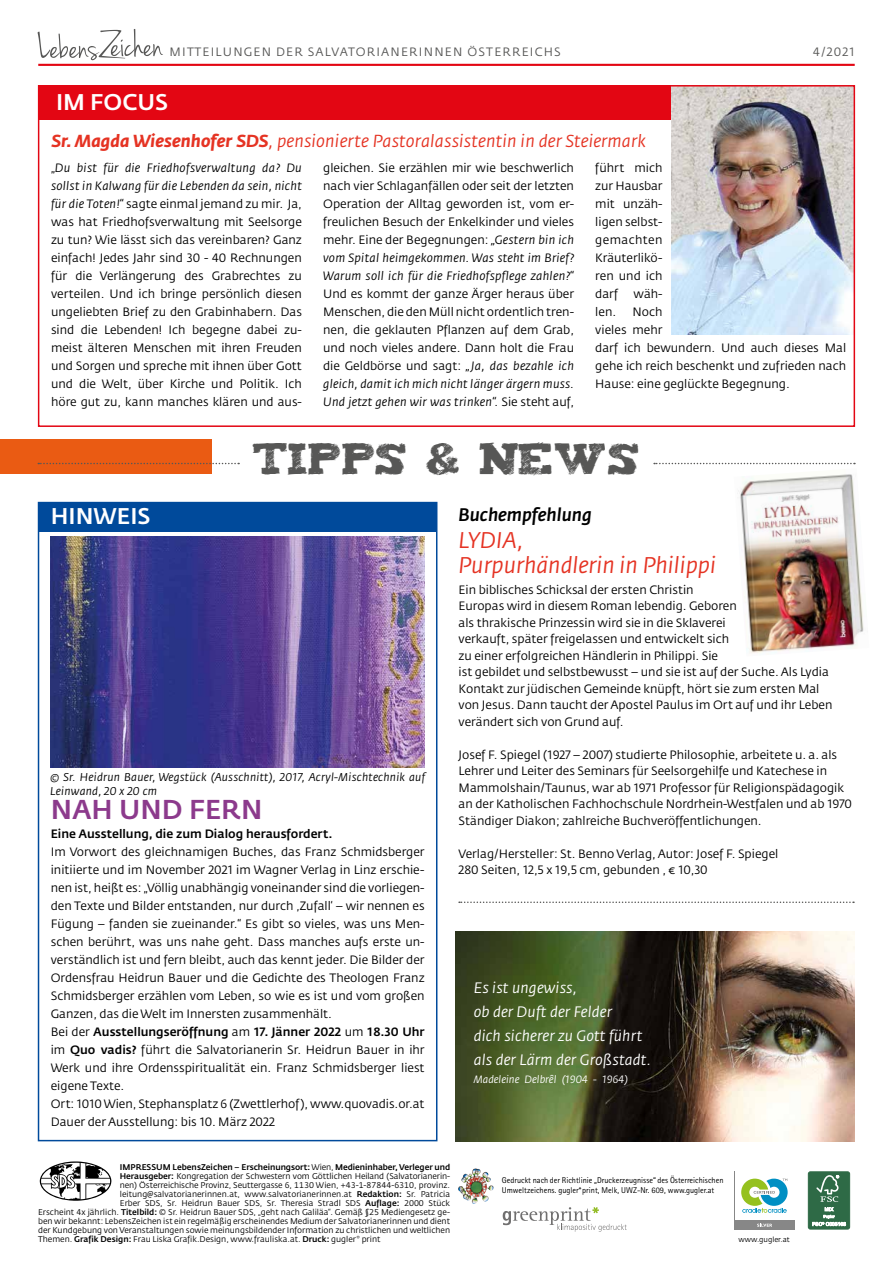
<style>
.page{position:relative;width:893px;height:1263px;background:#fff}
.page>*{position:absolute;margin:0;border:0;box-sizing:border-box;transform-origin:0 0}
.t1{font:36px "Tiza";color:#575756}
.t2{font:500 27px "Fedra Sans CEVA";color:#8c3a8c}
.t3{font:italic 22.5px/25.2px "Fedra Sans CEVA";color:#e53323}
.t4{font:22.5px "Fedra Sans CEVA Medium TF";color:#fff}
.t5{font:18px "Fedra Sans CEVA Medium Italic TF";color:#000}
.t6{font:17.25px "Fedra Sans CEVA Book Italic TF";letter-spacing:.01em;color:#e53323}
.t7{font:15px/24px "Fedra Sans CEVA Book Italic TF";letter-spacing:.01em;color:#fff}
.t8{font:12px/18px "Fedra Sans CEVA";color:#000}
.t9{font:12px "Fedra Sans CEVA";letter-spacing:.1em;color:#575756}
.t10{font:500 12px "Fedra Sans CEVA";color:#000}
.t11{font:italic 11.25px/13.5px "Fedra Sans CEVA";letter-spacing:.02em;color:#000}
.t12{font:italic 10.5px "Fedra Sans VA";color:#fff}
.t13{font:8.4px/10.2px "Agfa Rotis Sans Serif";color:#000}
.t14{font:8.25px "Fedra Sans CEVA Book TF";color:#000}
.t15{font:8.25px "Fedra Sans CEVA Medium TF";letter-spacing:-.01em;color:#000}
.t16{font:7.2px "Fedra Sans CEVA Book TF";color:#000}
.s1{font-family:"Fedra Sans CEVA Bold Italic TF"}
.s2{font-style:italic}
.s3{font-weight:500}
.s4{font-family:"Fedra Sans CEVA Book TF"}
.s5{font-family:"Fedra Sans CEVA Medium TF"}
</style>
<div class="page">
<div style="left:0;top:439px;width:211px;height:35px;background:#ea5b13"></div>
<hr style="left:38px;top:64px;width:817px;height:2px;background:#e30613">
<svg style="left:38px;top:463px;width:201px;height:1px"></svg>
<svg style="left:654px;top:463px;width:201px;height:1px"></svg>
<svg style="left:38px;top:29px;width:125px;height:31px"></svg>
<div style="left:39px;top:502px;width:398px;height:29px;background:#004a9b"></div>
<img style="left:50px;top:537px;width:374px;height:230px">
<div style="left:38px;top:85px;width:817px;height:34px;background:#e30613"></div>
<svg style="left:40px;top:1161px;width:71px;height:40px"></svg>
<div style="left:808px;top:1172px;width:42px;height:57px;background:#2e6a46;border-radius:2px"></div>
<div style="left:808px;top:1171px;width:42px;height:58px;border:1px solid #2e6a46;border-radius:2px"></div>
<svg style="left:812px;top:1175px;width:34px;height:51px"></svg>
<svg style="left:468px;top:1168px;width:8px;height:11px"></svg>
<svg style="left:503px;top:1207px;width:124px;height:25px"></svg>
<div style="left:734px;top:1221px;width:61px;height:8px;background:#878787"></div>
<svg style="left:734px;top:1171px;width:1px;height:49px"></svg>
<svg style="left:757px;top:1224px;width:15px;height:3px"></svg>
<svg style="left:741px;top:1178px;width:47px;height:35px"></svg>
<img style="left:455px;top:931px;width:400px;height:210px">
<img style="left:738px;top:474px;width:126px;height:179px">
<svg style="left:459px;top:901px;width:395px;height:2px"></svg>
<img style="left:671px;top:88px;width:181px;height:247px">
<div style="left:38px;top:85px;width:817px;height:342px;border:2px solid #e30613"></div>
<p class="t9" style="left:170px;top:44px;width:393px">MITTEILUNGEN DER SALVATORIANERINNEN ÖSTERREICHS</p>
<p class="t9" style="left:813px;top:44px;width:43px">4/2021</p>
<h3 class="t4" style="left:56px;top:88px;width:114px">IM FOCUS</h3>
<h3 class="t6" style="left:52px;top:130px;width:595px"><span class="s1">Sr. Magda Wiesenhofer SDS</span>, pensionierte Pastoralassistentin in der Steiermark</h3>
<p class="t8" style="left:51px;top:159px;width:253px;text-align:justify">„<span class="s2">Du bist für die Friedhofsverwaltung da? Du sollst in Kalwang für die Lebenden da sein, nicht für die Toten!“</span> sagte einmal jemand zu mir. Ja, was hat Friedhofsverwaltung mit Seelsorge zu tun? Wie lässt sich das vereinbaren? Ganz einfach! Jedes Jahr sind 30 - 40 Rechnungen für die Verlängerung des Grabrechtes zu verteilen. Und ich bringe persönlich diesen ungeliebten Brief zu den Grabinhabern. Das sind die Lebenden! Ich begegne dabei zu&shy;meist älteren Menschen mit ihren Freuden und Sorgen und spreche mit ihnen über Gott und die Welt, über Kirche und Politik. Ich höre gut zu, kann manches klären und aus-</p>
<p class="t8" style="left:323px;top:159px;width:252px;text-align:justify">gleichen. Sie erzählen mir wie beschwerlich nach vier Schlaganfällen oder seit der letzten Operation der Alltag geworden ist, vom er&shy;freulichen Besuch der Enkelkinder und vieles mehr. Eine der Begegnungen: <span class="s2">„Gestern bin ich vom Spital heimgekommen. Was steht im Brief?<br>Warum soll ich für die Friedhofspflege zahlen?“</span></p>
<p class="t8" style="left:323px;top:285px;width:253px;text-align:justify">Und es kommt der ganze Ärger heraus über Menschen, die den Müll nicht ordentlich tren&shy;nen, die geklauten Pflanzen auf dem Grab, und noch vieles andere. Dann holt die Frau die Geldbörse und sagt: <span class="s2">„ Ja, das bezahle ich gleich, damit ich mich nicht länger ärgern muss.<br>Und jetzt gehen wir was trinken“.</span> Sie steht auf,</p>
<p class="t8" style="left:595px;top:159px;width:69px;text-align:justify">führt mich zur Hausbar mit unzäh&shy;ligen selbst&shy;gemachten Kräuterlikö&shy;ren und ich darf</p>
<p class="t8" style="left:633px;top:285px;width:31px">wäh-</p>
<p class="t8" style="left:595px;top:303px;width:252px;text-indent:37px">Noch<br>vieles mehr<br>darf ich bewundern. Und auch dieses Mal gehe ich reich beschenkt und zufrieden nach<br>Hause: eine geglückte Begegnung.</p>
<p class="t8" style="left:595px;top:303px;width:22px">len.</p>
<h1 class="t1" style="left:253px;top:430px;width:389px">TIPPS &amp; NEWS</h1>
<h3 class="t4" style="left:51px;top:502px;width:101px">HINWEIS</h3>
<p class="t11" style="left:50px;top:771px;width:377px">© Sr. Heidrun Bauer, Wegstück (Ausschnitt), 2017, Acryl-Mischtechnik auf<br>Leinwand, 20 x 20 cm</p>
<h2 class="t2" style="left:51px;top:793px;width:213px">NAH UND FERN</h2>
<p class="t10" style="left:51px;top:826px;width:283px">Eine Ausstellung, die zum Dialog herausfordert.</p>
<p class="t8" style="left:51px;top:843px;width:375px">Im Vorwort des gleichnamigen Buches, das Franz Schmidsberger initiierte und im November 2021 im Wagner Verlag in Linz erschie&shy;nen ist, heißt es: „Völlig unabhängig voneinander sind die vorliegen&shy;den Texte und Bilder entstanden, nur durch ‚Zufall‘ – wir nennen es Fügung – fanden sie zueinander.“ Es gibt so vieles, was uns Men&shy;schen berührt, was uns nahe geht. Dass manches aufs erste un&shy;verständlich ist und fern bleibt, auch das kennt jeder. Die Bilder der Ordensfrau Heidrun Bauer und die Gedichte des Theologen Franz Schmidsberger erzählen vom Leben, so wie es ist und vom großen Ganzen, das die Welt im Innersten zusammenhält.<br>Bei der <span class="s3">Ausstellungseröffnung</span> am <span class="s3">17. Jänner 2022</span> um <span class="s3">18.30 Uhr </span>im <span class="s3">Quo vadis?</span> führt die Salvatorianerin Sr. Heidrun Bauer in ihr Werk und ihre Ordensspiritualität ein. Franz Schmidsberger liest eigene Texte.<br>Ort: 1010 Wien, Stephansplatz 6 (Zwettlerhof), www.quovadis.or.at Dauer der Ausstellung: bis 10. März 2022</p>
<h3 class="t5" style="left:459px;top:503px;width:135px">Buchempfehlung</h3>
<h3 class="t3" style="left:459px;top:527px;width:259px">LYDIA,<br>Purpurhändlerin in Philippi</h3>
<p class="t8" style="left:459px;top:581px;width:375px;line-height:16.5px">Ein biblisches Schicksal der ersten Christin<br>Europas wird in diesem Roman lebendig. Geboren<br>als thrakische Prinzessin wird sie in die Sklaverei<br>verkauft, später freigelassen und entwickelt sich<br>zu einer erfolgreichen Händlerin in Philippi. Sie<br>ist gebildet und selbstbewusst – und sie ist auf der Suche. Als Lydia Kontakt zur jüdischen Gemeinde knüpft, hört sie zum ersten Mal von Jesus. Dann taucht der Apostel Paulus im Ort auf und ihr Leben verändert sich von Grund auf.</p>
<p class="t8" style="left:459px;top:746px;width:395px;line-height:16.5px">Josef F. Spiegel (1927 – 2007) studierte Philosophie, arbeitete u. a. als Lehrer und Leiter des Seminars für Seelsorgehilfe und Katechese in Mammolshain/Taunus, war ab 1971 Professor für Religionspädagogik an der Katholischen Fachhochschule Nordrhein-Westfalen und ab 1970<br>Ständiger Diakon; zahlreiche Buchveröffentlichungen.</p>
<p class="t8" style="left:459px;top:845px;width:321px;line-height:16.5px">Verlag/Hersteller: St. Benno Verlag, Autor: Josef F. Spiegel<br>280 Seiten, 12,5 x 19,5 cm, gebunden , € 10,30</p>
<p class="t7" style="left:474px;top:975px;width:179px">Es ist ungewiss,<br>ob der Duft der Felder<br>dich sicherer zu Gott führt als der Lärm der Großstadt.</p>
<p class="t12" style="left:474px;top:1072px;width:156px">Madeleine Delbrêl (1904 - 1964)</p>
<p class="t15" style="left:120px;top:1161px;width:332px">IMPRESSUM LebensZeichen – Erscheinungsort: <span class="s4">Wien,</span> Medieninhaber, Verleger und</p>
<p class="t14" style="left:120px;top:1170px;width:332px"><span class="s5">Herausgeber:</span> Kongregation der Schwestern vom Göttlichen Heiland (Salvatorianerin-</p>
<p class="t14" style="left:120px;top:1179px;width:332px">nen) Österreichische Provinz, Seuttergasse 6, 1130 Wien, +43-1-87844-6310, provinz.</p>
<p class="t14" style="left:120px;top:1188px;width:332px">leitung@salvatorianerinnen.at, www.salvatorianerinnen.at <span class="s5">Redaktion:</span> Sr. Patricia</p>
<p class="t14" style="left:120px;top:1197px;width:332px">Erber SDS, Sr. Heidrun Bauer SDS, Sr. Theresia Stradl SDS <span class="s5">Auflage:</span> 2000 Stück</p>
<p class="t14" style="left:38px;top:1206px;width:413px">Erscheint 4x jährlich. <span class="s5">Titelbild:</span> © Sr. Heidrun Bauer SDS, „geht nach Galiläa“. Gemäß §25 Mediengesetz ge-</p>
<p class="t14" style="left:38px;top:1215px;width:414px">ben wir bekannt: LebensZeichen ist ein regelmäßig erscheinendes Medium der Salvatorianerinnen und dient</p>
<p class="t14" style="left:38px;top:1224px;width:414px">der Kundgebung von Veranstaltungen sowie meinungsbildender Information zu christlichen und weltlichen</p>
<p class="t14" style="left:38px;top:1233px;width:344px">Themen. <span class="s5">Grafik Design:</span> Frau Liska Grafik.Design, www.frauliska.at. <span class="s5">Druck:</span> gugler* print</p>
<p class="t13" style="left:502px;top:1175px;width:223px">Gedruckt nach der Richtlinie „Druckerzeugnisse“ des Österreichischen<br>Umweltzeichens. gugler*print, Melk, UWZ-Nr. 609, www.gugler.at</p>
<p class="t16" style="left:739px;top:1235px;width:53px">www.gugler.at</p>
</div>
